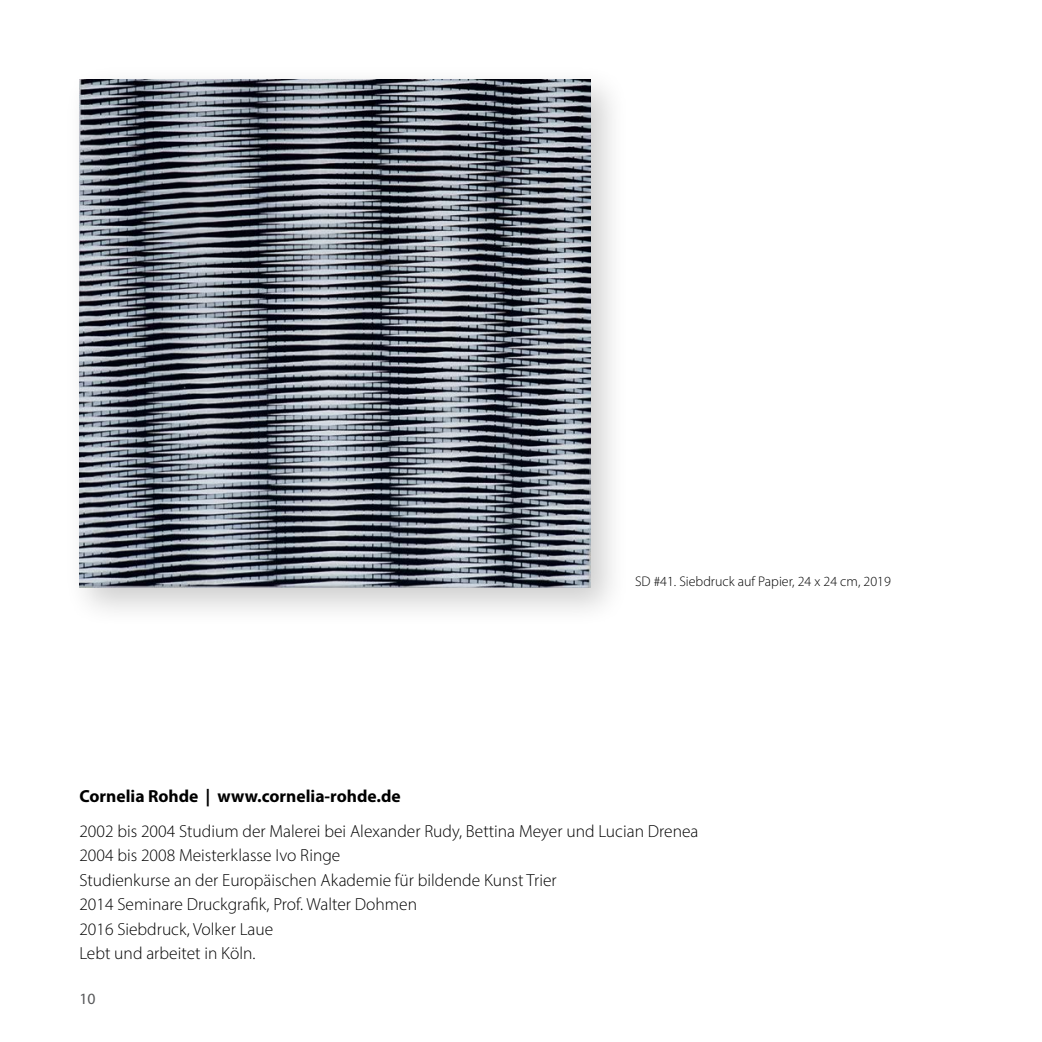
<style>
.page{position:relative;width:1042px;height:1042px;background:#fff}
.page>*{position:absolute;margin:0;border:0;box-sizing:border-box;transform-origin:0 0}
.t1{font:300 17.5px/24.5px "Myriad Pro";color:#000}
.t2{font:700 17.5px "Myriad Pro";color:#000}
.t3{font:15.75px "Myriad Pro";color:#58595b}
.t4{font:300 14px "Myriad Pro";color:#000}
</style>
<div class="page">
<div style="left:64px;top:64px;width:566px;height:564px;background:#000;opacity:.2"></div>
<img style="left:79px;top:79px;width:511px;height:509px">
<p class="t4" style="left:635px;top:572px;width:257px">SD #41. Siebdruck auf Papier, 24 x 24 cm, 2019</p>
<p class="t2" style="left:79px;top:785px;width:323px">Cornelia Rohde | www.cornelia-rohde.de</p>
<p class="t1" style="left:79px;top:818px;width:620px">2002 bis 2004 Studium der Malerei bei Alexander Rudy, Bettina Meyer und Lucian Drenea 2004 bis 2008 Meisterklasse Ivo Ringe<br>Studienkurse an der Europäischen Akademie für bildende Kunst Trier<br>2014 Seminare Druckgrafik, Prof. Walter Dohmen<br>2016 Siebdruck, Volker Laue<br>Lebt und arbeitet in Köln.</p>
<p class="t3" style="left:79px;top:989px;width:18px">10</p>
</div>
